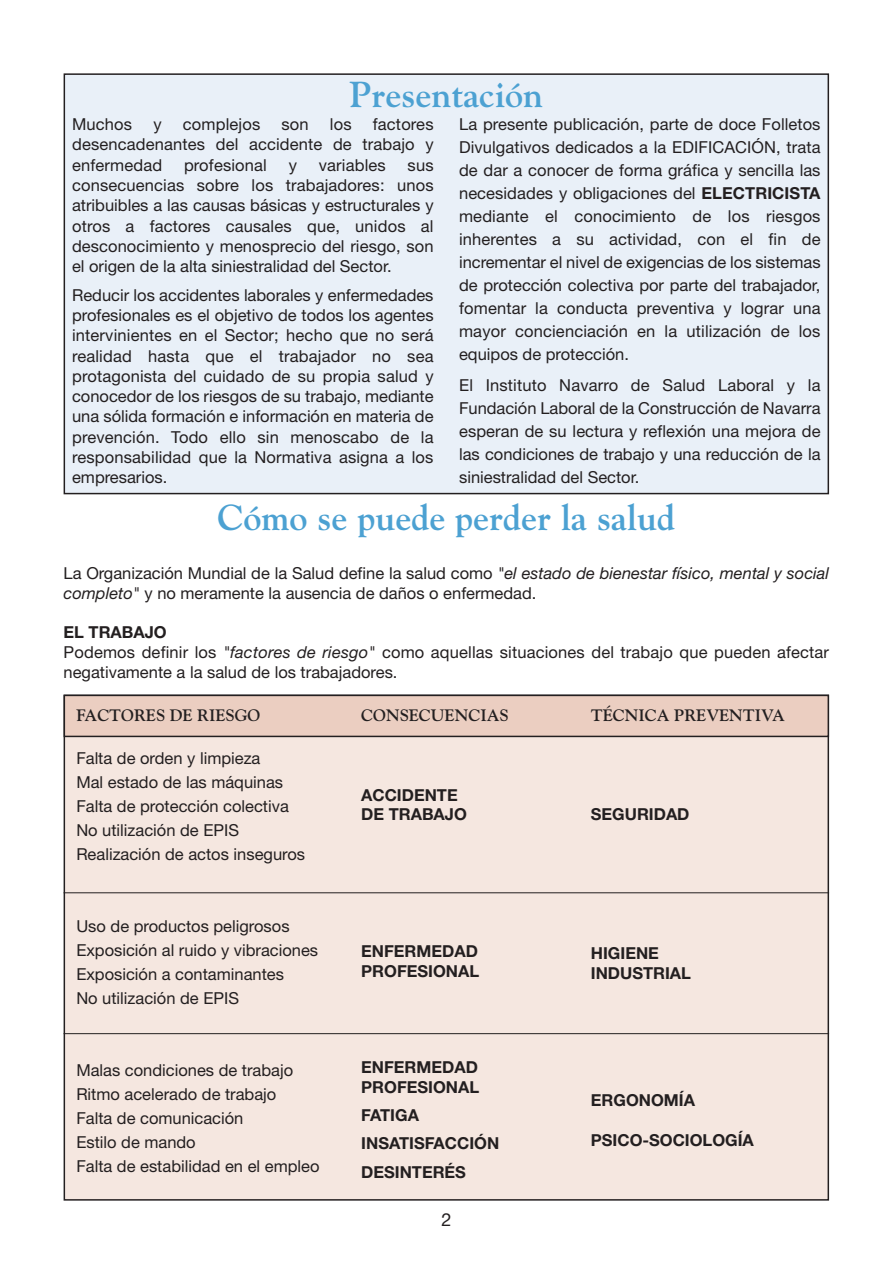
<style>
.page{position:relative;width:893px;height:1263px;background:#fff}
.page>*{position:absolute;margin:0;border:0;box-sizing:border-box;transform-origin:0 0}
.t1{font:700 36px "Goudy";color:#4ca1d2}
.t2{font:18px "Helvetica Neue";color:#231f20}
.t3{font:16.5px/20.2px "Helvetica Neue";color:#231f20}
.t4{font:700 16.5px/19.8px "Helvetica Neue";color:#231f20}
.t5{font:700 16.5px "Goudy";color:#231f20}
.s1{font-weight:700}
.s2{font-style:italic}
</style>
<div class="page">
<div style="left:64px;top:695px;width:764px;height:505px;background:#f5e7e0"></div>
<div style="left:64px;top:695px;width:764px;height:41px;background:#ebcec1"></div>
<div style="left:64px;top:695px;width:765px;height:42px;border:2px solid #231f20"></div>
<div style="left:64px;top:74px;width:764px;height:420px;background:#e9f0f8"></div>
<div style="left:64px;top:73px;width:765px;height:421px;border:2px solid #231f20"></div>
<hr style="left:64px;top:893px;width:765px;height:1px;background:#231f20">
<hr style="left:64px;top:1033px;width:765px;height:1px;background:#231f20">
<h1 class="t1" style="left:349px;top:81px;width:195px">Presentación</h1>
<p class="t3" style="left:72px;top:116px;width:363px;text-align:justify;text-indent:301px">factores desencadenantes del accidente de trabajo y enfermedad</p>
<p class="t3" style="left:72px;top:116px;width:62px">Muchos</p>
<p class="t3" style="left:153px;top:116px;width:10px">y</p>
<p class="t3" style="left:183px;top:116px;width:79px">complejos</p>
<p class="t3" style="left:281px;top:116px;width:29px">son</p>
<p class="t3" style="left:330px;top:116px;width:23px">los</p>
<p class="t3" style="left:184px;top:156px;width:84px">profesional</p>
<p class="t3" style="left:289px;top:156px;width:10px">y</p>
<p class="t3" style="left:319px;top:156px;width:68px">variables</p>
<p class="t3" style="left:72px;top:156px;width:363px;text-align:justify;text-indent:335px">sus consecuencias sobre los trabajadores: unos atribuibles a las causas básicas y estructurales y otros a factores causales que, unidos al desconocimiento y menosprecio del riesgo, son el origen de la alta siniestralidad del Sector.</p>
<p class="t3" style="left:72px;top:286px;width:363px;text-align:justify">Reducir los accidentes laborales y enfermedades profesionales es el objetivo de todos los agentes intervinientes en el Sector; hecho que no será realidad hasta que el trabajador no sea protagonista del cuidado de su propia salud y conocedor de los riesgos de su trabajo, mediante una sólida formación e información en materia de prevención. Todo ello sin menoscabo de la responsabilidad que la Normativa asigna a los empresarios.</p>
<p class="t3" style="left:459px;top:115px;width:363px;line-height:23px;text-align:justify">La presente publicación, parte de doce Folletos Divulgativos dedicados a la EDIFICACIÓN, trata de dar a conocer de forma gráfica y sencilla las necesidades y obligaciones del <span class="s1">ELECTRICISTA </span>mediante el conocimiento de los riesgos inherentes a su actividad, con el fin de incrementar el nivel de exigencias de los sistemas de protección colectiva por parte del trabajador, fomentar la conducta preventiva y lograr una mayor concienciación en la utilización de los equipos de protección.</p>
<p class="t3" style="left:459px;top:376px;width:363px;line-height:23px;text-align:justify">El Instituto Navarro de Salud Laboral y la Fundación Laboral de la Construcción de Navarra esperan de su lectura y reflexión una mejora de las condiciones de trabajo y una reducción de la siniestralidad del Sector.</p>
<h1 class="t1" style="left:217px;top:503px;width:459px">Cómo se puede perder la salud</h1>
<p class="t3" style="left:64px;top:565px;width:767px;line-height:19.8px">La Organización Mundial de la Salud define la salud como <span class="s2">"el estado de bienestar físico, mental y social completo"</span> y no meramente la ausencia de daños o enfermedad.</p>
<p class="t3" style="left:64px;top:624px;width:767px;line-height:19.8px"><span class="s1">EL TRABAJO<br></span>Podemos definir los <span class="s2">"factores de riesgo"</span> como aquellas situaciones del trabajo que pueden afectar negativamente a la salud de los trabajadores.</p>
<p class="t5" style="left:76px;top:709px;width:186px">FACTORES DE RIESGO</p>
<p class="t5" style="left:361px;top:709px;width:149px">CONSECUENCIAS</p>
<p class="t5" style="left:591px;top:709px;width:196px">TÉCNICA PREVENTIVA</p>
<p class="t3" style="left:76px;top:747px;width:230px;line-height:24px">Falta de orden y limpieza<br>Mal estado de las máquinas<br>Falta de protección colectiva<br>No utilización de EPIS<br>Realización de actos inseguros</p>
<p class="t3" style="left:76px;top:916px;width:243px;line-height:24px">Uso de productos peligrosos<br>Exposición al ruido y vibraciones<br>Exposición a contaminantes<br>No utilización de EPIS</p>
<p class="t3" style="left:76px;top:1060px;width:245px;line-height:24px">Malas condiciones de trabajo<br>Ritmo acelerado de trabajo<br>Falta de comunicación<br>Estilo de mando<br>Falta de estabilidad en el empleo</p>
<p class="t4" style="left:361px;top:786px;width:107px">ACCIDENTE<br>DE TRABAJO</p>
<p class="t4" style="left:591px;top:806px;width:100px">SEGURIDAD</p>
<p class="t4" style="left:361px;top:943px;width:119px">ENFERMEDAD<br>PROFESIONAL</p>
<p class="t4" style="left:591px;top:945px;width:102px">HIGIENE<br>INDUSTRIAL</p>
<p class="t4" style="left:361px;top:1059px;width:119px">ENFERMEDAD<br>PROFESIONAL</p>
<p class="t4" style="left:361px;top:1102px;width:139px;line-height:28.3px">FATIGA<br>INSATISFACCIÓN<br>DESINTERÉS</p>
<p class="t2" style="left:441px;top:1213px;width:12px">2</p>
<p class="t4" style="left:591px;top:1092px;width:106px">ERGONOMÍA</p>
<p class="t4" style="left:591px;top:1131px;width:164px">PSICO-SOCIOLOGÍA</p>
</div>
